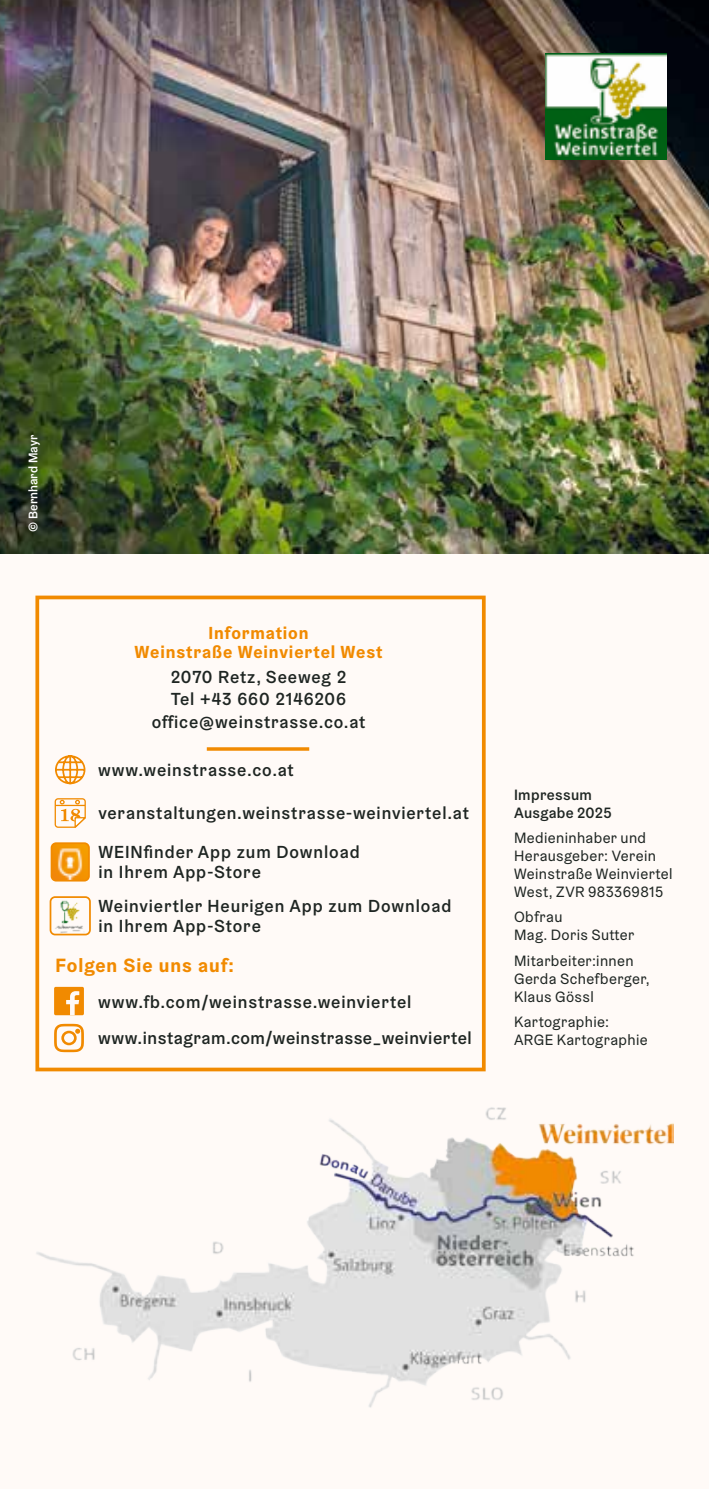
<style>
.page{position:relative;width:709px;height:1489px;background:#fff}
.page>*{position:absolute;margin:0;border:0;box-sizing:border-box;transform-origin:0 0}
.t1{font:700 19.25px "Graebenbach";letter-spacing:.05em;color:#f18a00}
.t2{font:500 17.5px/22px "Graebenbach";letter-spacing:.05em;color:#1e2522}
.t3{font:700 17.5px/19.8px "Graebenbach";letter-spacing:.05em;color:#f18a00;text-align:center}
.t4{font:15px/18px "Graebenbach";letter-spacing:.025em;color:#1e2522}
.t5{font:500 15px/18px "Graebenbach";letter-spacing:.025em;color:#1e2522}
.t6{font:500 12.5px "Graebenbach";color:#fff}
</style>
<div class="page">
<div style="left:0;top:0;width:709px;height:1488px;background:#fffaf7"></div>
<img style="left:0;top:0;width:709px;height:553px">
<img style="left:36px;top:1107px;width:637px;height:301px">
<svg style="left:35px;top:595px;width:451px;height:477px"></svg>
<div style="left:54px;top:986px;width:30px;height:29px;background:#f18a00;border-radius:2px"></div>
<svg style="left:66px;top:991px;width:13px;height:24px"></svg>
<svg style="left:54px;top:1023px;width:30px;height:29px"></svg>
<svg style="left:54px;top:754px;width:32px;height:31px"></svg>
<svg style="left:54px;top:797px;width:33px;height:33px"></svg>
<hr style="left:207px;top:747px;width:102px;height:3px;background:#f18a00">
<img style="left:53px;top:899px;width:35px;height:33px">
<div style="left:50px;top:896px;width:41px;height:39px;border:2px solid #f18a00;border-radius:5px"></div>
<img style="left:51px;top:843px;width:36px;height:37px">
<div style="left:51px;top:842px;width:39px;height:39px;border:2px solid #f18a00;border-radius:5px"></div>
<img style="left:546px;top:53px;width:120px;height:106px">
<p class="t6" style="left:25px;top:531px;width:98px;rotate:-90deg">© Bernhard Mayr</p>
<p class="t3" style="left:135px;top:622px;width:249px">Information<br>Weinstraße Weinviertel West</p>
<p class="t2" style="left:152px;top:666px;width:215px;text-align:center">2070 Retz, Seeweg 2<br>Tel +43 660 2146206 office@weinstrasse.co.at</p>
<p class="t2" style="left:98px;top:759px;width:197px">www.weinstrasse.co.at</p>
<p class="t2" style="left:98px;top:802px;width:372px">veranstaltungen.weinstrasse-weinviertel.at</p>
<p class="t2" style="left:98px;top:841px;width:263px;line-height:20px">WEINfinder App zum Download in Ihrem App-Store</p>
<p class="t2" style="left:98px;top:895px;width:354px;line-height:20px">Weinviertler Heurigen App zum Download in Ihrem App-Store</p>
<p class="t1" style="left:55px;top:953px;width:180px">Folgen Sie uns auf:</p>
<p class="t2" style="left:98px;top:982px;width:375px;line-height:37px">www.fb.com/weinstrasse.weinviertel www.instagram.com/weinstrasse_weinviertel</p>
<p class="t5" style="left:514px;top:785px;width:99px">Impressum<br>Ausgabe 2025</p>
<p class="t4" style="left:514px;top:828px;width:160px">Medieninhaber und<br>Herausgeber: Verein<br>Weinstraße Weinviertel<br>West, ZVR 983369815</p>
<p class="t4" style="left:514px;top:908px;width:122px">Obfrau<br>Mag. Doris Sutter</p>
<p class="t4" style="left:514px;top:951px;width:137px">Mitarbeiter:innen<br>Gerda Schefberger,<br>Klaus Gössl</p>
<p class="t4" style="left:514px;top:1012px;width:135px">Kartographie:<br>ARGE Kartographie</p>
</div>
